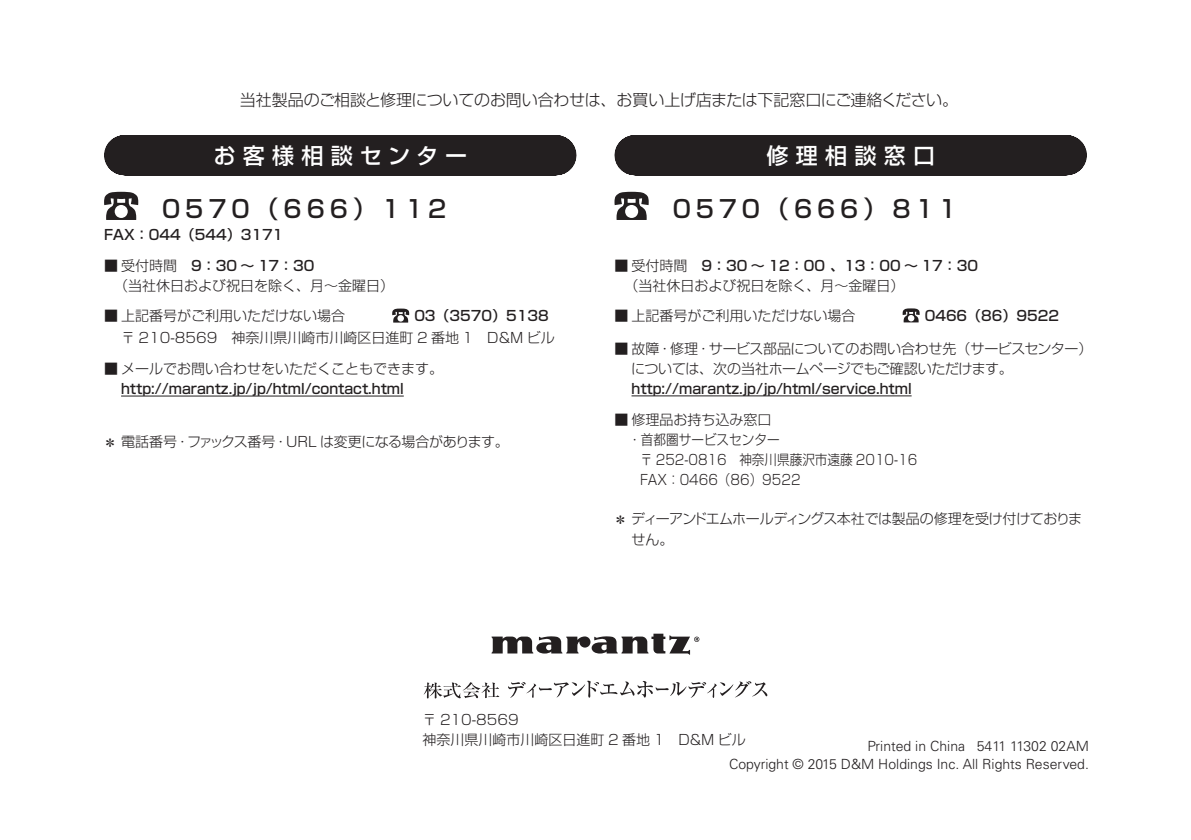
<style>
.page{position:relative;width:1191px;height:840px;background:#fff}
.page>*{position:absolute;margin:0;border:0;box-sizing:border-box;transform-origin:0 0}
.t1{font:500 24px "Shin Go Pro";letter-spacing:.2em;color:#231f20}
.t2{font:500 22px "Shin Go Pro";color:#fff}
.t3{font:300 16px "Shin Go Pro";letter-spacing:-.02em;color:#231f20}
.t4{font:300 14px/20px "Shin Go Pro";color:#231f20}
.t5{font:500 14px "Shin Go Pro";color:#231f20}
.t6{font:300 14px/18px "Univers LT Std";color:#231f20;text-align:right}
.t7{font:300 14px/20.8px "Shin Go Pro";letter-spacing:-.035em;color:#231f20}
.t8{font:300 14px/20px "Shin Go Pro";letter-spacing:-.03em;color:#231f20}
.t9{font:300 14px "Shin Go Pro";color:#231f20;scale:.9 1}
.s1{font-weight:500}
.s2{font-family:"Marks For Denon";font-weight:400}
</style>
<div class="page">
<div style="left:124px;top:135px;width:432px;height:40px;background:#231f20"></div>
<hr style="left:121px;top:395px;width:283px;height:1px;background:#231f20">
<svg style="left:104px;top:192px;width:34px;height:28px"></svg>
<svg style="left:392px;top:308px;width:17px;height:14px"></svg>
<div style="left:634px;top:135px;width:433px;height:40px;background:#231f20"></div>
<hr style="left:631px;top:395px;width:280px;height:1px;background:#231f20">
<svg style="left:614px;top:192px;width:34px;height:28px"></svg>
<svg style="left:902px;top:308px;width:17px;height:14px"></svg>
<svg style="left:423px;top:682px;width:76px;height:16px"></svg>
<svg style="left:508px;top:680px;width:259px;height:17px"></svg>
<svg style="left:491px;top:633px;width:208px;height:21px"></svg>
<p class="t3" style="left:240px;top:87px;width:720px">当社製品のご相談と修理についてのお問い合わせは、お買い上げ店または下記窓口にご連絡ください。</p>
<h2 class="t2" style="left:214px;top:137px;width:255px">お 客 様 相 談 セ ン タ ー</h2>
<h1 class="t1" style="left:138px;top:189px;width:309px">　0570（666）112</h1>
<p class="t5" style="left:104px;top:223px;width:181px">FAX：044（544）3171</p>
<p class="t4" style="left:114px;top:254px;width:281px;text-indent:-10px">■ 受付時間　<span class="s1">9：30 〜 17：30<br></span>（当社休日および祝日を除く、月〜金曜日）</p>
<p class="t4" style="left:104px;top:304px;width:243px">■ 上記番号がご利用いただけない場合</p>
<p class="t5" style="left:414px;top:304px;width:136px">03（3570）5138</p>
<p class="t4" style="left:121px;top:325px;width:435px">〒 210-8569　神奈川県川崎市川崎区日進町 2 番地 1　D&amp;M ビル</p>
<p class="t4" style="left:104px;top:357px;width:341px">■ メールでお問い合わせをいただくこともできます。</p>
<p class="t5" style="left:121px;top:377px;width:284px">http://marantz.jp/jp/html/contact.html</p>
<p class="t7" style="left:104px;top:429px;width:406px"><span class="s2">z</span> 電話番号・ファックス番号・URL は変更になる場合があります。</p>
<h2 class="t2" style="left:766px;top:137px;width:170px">修 理 相 談 窓 口</h2>
<h1 class="t1" style="left:648px;top:189px;width:309px">　0570（666）811</h1>
<p class="t4" style="left:624px;top:254px;width:355px;text-indent:-10px">■ 受付時間　<span class="s1">9：30 〜 12：00 、13：00 〜 17：30</span>（当社休日および祝日を除く、月〜金曜日）</p>
<p class="t4" style="left:614px;top:303px;width:243px">■ 上記番号がご利用いただけない場合</p>
<p class="t5" style="left:924px;top:304px;width:136px">0466（86）9522</p>
<p class="t8" style="left:631px;top:336px;width:463px;text-indent:-16px">■ 故障・修理・サービス部品についてのお問い合わせ先（サービスセンター）については、次の当社ホームページでもご確認いただけます。</p>
<p class="t5" style="left:631px;top:377px;width:281px">http://marantz.jp/jp/html/service.html</p>
<p class="t4" style="left:614px;top:408px;width:159px">■ 修理品お持ち込み窓口</p>
<p class="t9" style="left:628px;top:428px;width:170px">・首都圏サービスセンター</p>
<p class="t9" style="left:640px;top:448px;width:309px">〒 252-0816　神奈川県藤沢市遠藤 2010-16</p>
<p class="t9" style="left:640px;top:468px;width:180px">FAX：0466（86）9522</p>
<p class="t7" style="left:631px;top:506px;width:452px;text-indent:-17px"><span class="s2">z</span> ディーアンドエムホールディングス本社では製品の修理を受け付けておりません。</p>
<p class="t4" style="left:422px;top:707px;width:325px">〒 210-8569<br>神奈川県川崎市川崎区日進町 2 番地 1　D&amp;M ビル</p>
<p class="t6" style="left:729px;top:736px;width:361px">Printed in China 5411 11302 02AM<br>Copyright © 2015 D&amp;M Holdings Inc. All Rights Reserved.</p>
</div>
